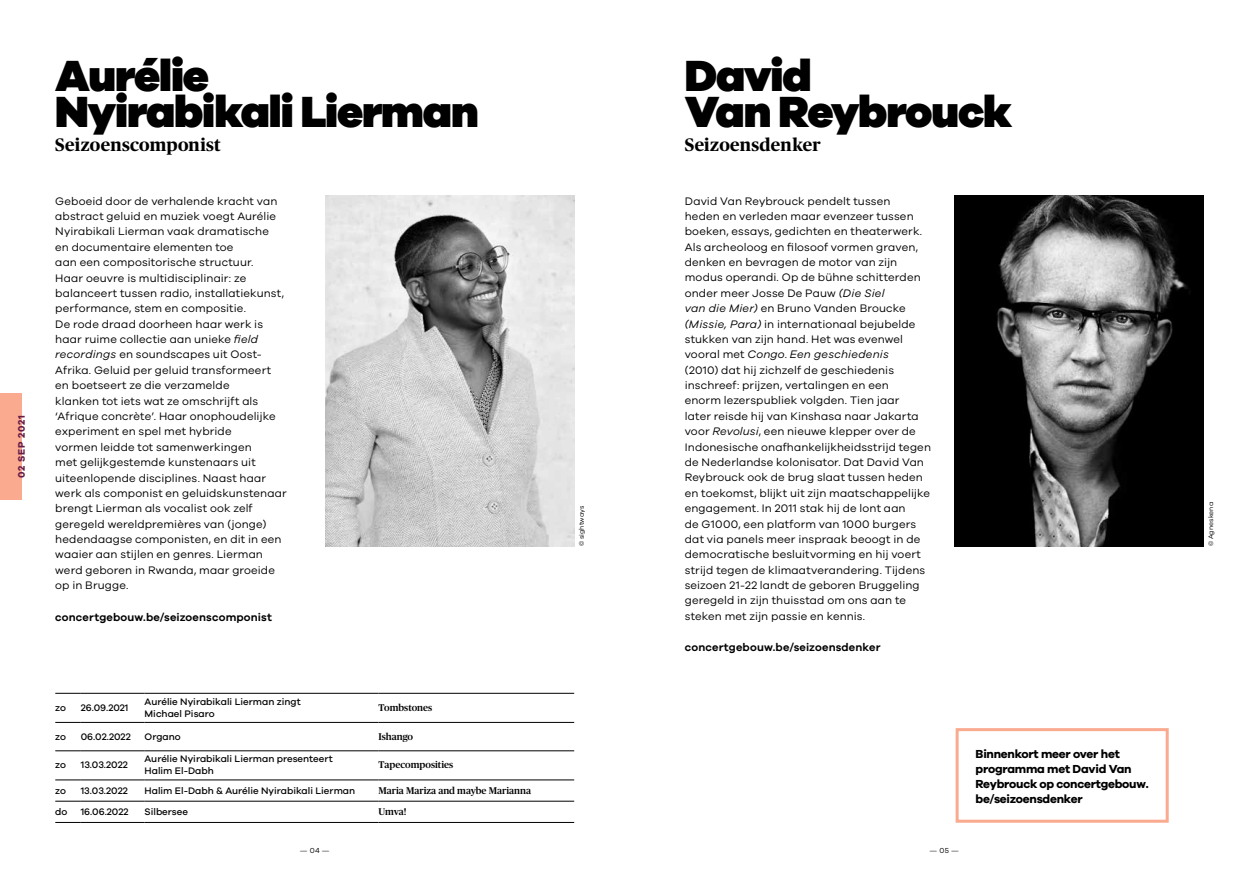
<style>
.page{position:relative;width:1259px;height:893px;background:#fff}
.page>*{position:absolute;margin:0;border:0;box-sizing:border-box;transform-origin:0 0}
.t1{font:900 45px/36px "Galano Grotesque";letter-spacing:-.03em;color:#000}
.t2{font:700 18px "Publico";letter-spacing:.02em;color:#000}
.t3{font:700 12px/15px "Galano Grotesque";letter-spacing:-.02em;color:#000}
.t4{font:11.25px/15.5px "Galano Grotesque";letter-spacing:.01em;color:#000}
.t5{font:600 11.25px "Galano Grotesque";letter-spacing:.015em;color:#000}
.t6{font:500 9.75px/12px "Galano Grotesque";color:#000}
.t7{font:500 9.75px "Publico";color:#000}
.t8{font:700 9.75px "Galano Grotesque";letter-spacing:.08em;color:#671b48}
.t9{font:7.5px "Galano Grotesque";color:#000}
.t10{font:6.75px "Galano Grotesque";letter-spacing:.015em;color:#000}
.s1{font-style:italic}
</style>
<div class="page">
<div style="left:0;top:393px;width:21px;height:107px;background:#f9aa8f"></div>
<img style="left:325px;top:196px;width:249px;height:350px">
<img style="left:955px;top:196px;width:248px;height:350px">
<div style="left:955px;top:728px;width:213px;height:95px;border:3px solid #f9aa8f"></div>
<svg style="left:55px;top:693px;width:26px;height:1px"></svg>
<hr style="left:81px;top:693px;width:64px;height:1px;background:#000">
<hr style="left:145px;top:693px;width:233px;height:1px;background:#000">
<hr style="left:378px;top:693px;width:196px;height:1px;background:#000">
<svg style="left:55px;top:722px;width:26px;height:1px"></svg>
<hr style="left:81px;top:722px;width:64px;height:1px;background:#000">
<hr style="left:145px;top:722px;width:233px;height:1px;background:#000">
<hr style="left:378px;top:722px;width:196px;height:1px;background:#000">
<svg style="left:55px;top:750px;width:26px;height:1px"></svg>
<hr style="left:81px;top:750px;width:64px;height:1px;background:#000">
<hr style="left:145px;top:750px;width:233px;height:1px;background:#000">
<hr style="left:378px;top:750px;width:196px;height:1px;background:#000">
<svg style="left:55px;top:780px;width:26px;height:1px"></svg>
<hr style="left:81px;top:780px;width:64px;height:1px;background:#000">
<hr style="left:145px;top:780px;width:233px;height:1px;background:#000">
<hr style="left:378px;top:780px;width:196px;height:1px;background:#000">
<svg style="left:55px;top:801px;width:26px;height:1px"></svg>
<hr style="left:81px;top:801px;width:64px;height:1px;background:#000">
<hr style="left:145px;top:801px;width:233px;height:1px;background:#000">
<hr style="left:378px;top:801px;width:196px;height:1px;background:#000">
<svg style="left:55px;top:822px;width:26px;height:1px"></svg>
<hr style="left:81px;top:822px;width:64px;height:1px;background:#000">
<hr style="left:145px;top:822px;width:233px;height:1px;background:#000">
<hr style="left:378px;top:822px;width:196px;height:1px;background:#000">
<p class="t8" style="left:15px;top:478px;width:64px;rotate:-90deg">02 SEP 2021</p>
<h1 class="t1" style="left:55px;top:57px;width:425px">Aurélie<br>Nyirabikali Lierman</h1>
<h2 class="t2" style="left:55px;top:135px;width:167px">Seizoenscomponist</h2>
<p class="t4" style="left:55px;top:193px;width:233px">Geboeid door de verhalende kracht van abstract geluid en muziek voegt Aurélie Nyirabikali Lierman vaak dramatische<br>en documentaire elementen toe<br>aan een compositorische structuur.<br>Haar oeuvre is multidisciplinair: ze balanceert tussen radio, installatiekunst, performance, stem en compositie.<br>De rode draad doorheen haar werk is haar ruime collectie aan unieke <span class="s1">field recordings</span> en soundscapes uit Oost-Afrika. Geluid per geluid transformeert en boetseert ze die verzamelde<br>klanken tot iets wat ze omschrijft als ‘Afrique concrète’. Haar onophoudelijke experiment en spel met hybride<br>vormen leidde tot samenwerkingen<br>met gelijkgestemde kunstenaars uit uiteenlopende disciplines. Naast haar werk als componist en geluidskunstenaar brengt Lierman als vocalist ook zelf geregeld wereldpremières van (jonge) hedendaagse componisten, en dit in een waaier aan stijlen en genres. Lierman werd geboren in Rwanda, maar groeide op in Brugge.</p>
<p class="t5" style="left:55px;top:610px;width:218px">concertgebouw.be/seizoenscomponist</p>
<p class="t6" style="left:55px;top:701px;width:12px">zo</p>
<p class="t6" style="left:81px;top:701px;width:49px">26.09.2021</p>
<p class="t6" style="left:145px;top:695px;width:158px">Aurélie Nyirabikali Lierman zingt<br>Michael Pisaro</p>
<p class="t7" style="left:378px;top:702px;width:55px">Tombstones</p>
<p class="t6" style="left:55px;top:730px;width:12px">zo</p>
<p class="t6" style="left:81px;top:730px;width:51px">06.02.2022</p>
<p class="t6" style="left:145px;top:730px;width:38px">Organo</p>
<p class="t7" style="left:378px;top:731px;width:36px">Ishango</p>
<p class="t6" style="left:55px;top:759px;width:12px">zo</p>
<p class="t6" style="left:81px;top:759px;width:48px">13.03.2022</p>
<p class="t6" style="left:145px;top:753px;width:190px">Aurélie Nyirabikali Lierman presenteert<br>Halim El-Dabh</p>
<p class="t7" style="left:378px;top:760px;width:76px">Tapecomposities</p>
<p class="t6" style="left:55px;top:784px;width:12px">zo</p>
<p class="t6" style="left:81px;top:784px;width:48px">13.03.2022</p>
<p class="t6" style="left:145px;top:784px;width:212px">Halim El-Dabh &amp; Aurélie Nyirabikali Lierman</p>
<p class="t7" style="left:378px;top:785px;width:154px">Maria Mariza and maybe Marianna</p>
<p class="t6" style="left:55px;top:805px;width:14px">do</p>
<p class="t6" style="left:81px;top:805px;width:49px">16.06.2022</p>
<p class="t6" style="left:145px;top:805px;width:45px">Silbersee</p>
<p class="t7" style="left:378px;top:806px;width:30px">Umva!</p>
<h1 class="t1" style="left:685px;top:57px;width:329px">David<br>Van Reybrouck</h1>
<h2 class="t2" style="left:685px;top:135px;width:137px">Seizoensdenker</h2>
<p class="t4" style="left:685px;top:193px;width:248px">David Van Reybrouck pendelt tussen<br>heden en verleden maar evenzeer tussen boeken, essays, gedichten en theaterwerk.<br>Als archeoloog en filosoof vormen graven, denken en bevragen de motor van zijn modus operandi. Op de bühne schitterden onder meer Josse De Pauw <span class="s1">(Die Siel<br>van die Mier)</span> en Bruno Vanden Broucke <span class="s1">(Missie, Para)</span> in internationaal bejubelde stukken van zijn hand. Het was evenwel vooral met <span class="s1">Congo</span>. <span class="s1">Een geschiedenis<br></span>(2010) dat hij zichzelf de geschiedenis inschreef: prijzen, vertalingen en een<br>enorm lezerspubliek volgden. Tien jaar<br>later reisde hij van Kinshasa naar Jakarta voor <span class="s1">Revolusi</span>, een nieuwe klepper over de Indonesische onafhankelijkheidsstrijd tegen de Nederlandse kolonisator. Dat David Van Reybrouck ook de brug slaat tussen heden en toekomst, blijkt uit zijn maatschappelijke engagement. In 2011 stak hij de lont aan<br>de G1000, een platform van 1000 burgers dat via panels meer inspraak beoogt in de democratische besluitvorming en hij voert strijd tegen de klimaatverandering. Tijdens seizoen 21-22 landt de geboren Bruggeling geregeld in zijn thuisstad om ons aan te steken met zijn passie en kennis.</p>
<p class="t5" style="left:685px;top:641px;width:197px">concertgebouw.be/seizoensdenker</p>
<p class="t10" style="left:577px;top:546px;width:42px;rotate:-90deg">© sightways</p>
<p class="t10" style="left:1207px;top:546px;width:46px;rotate:-90deg">© Agneskena</p>
<p class="t3" style="left:975px;top:746px;width:174px">Binnenkort meer over het programma met David Van<br>Reybrouck op concertgebouw. be/seizoensdenker</p>
<p class="t9" style="left:300px;top:846px;width:31px">— 04 —</p>
<p class="t9" style="left:929px;top:846px;width:31px">— 05 —</p>
</div>
